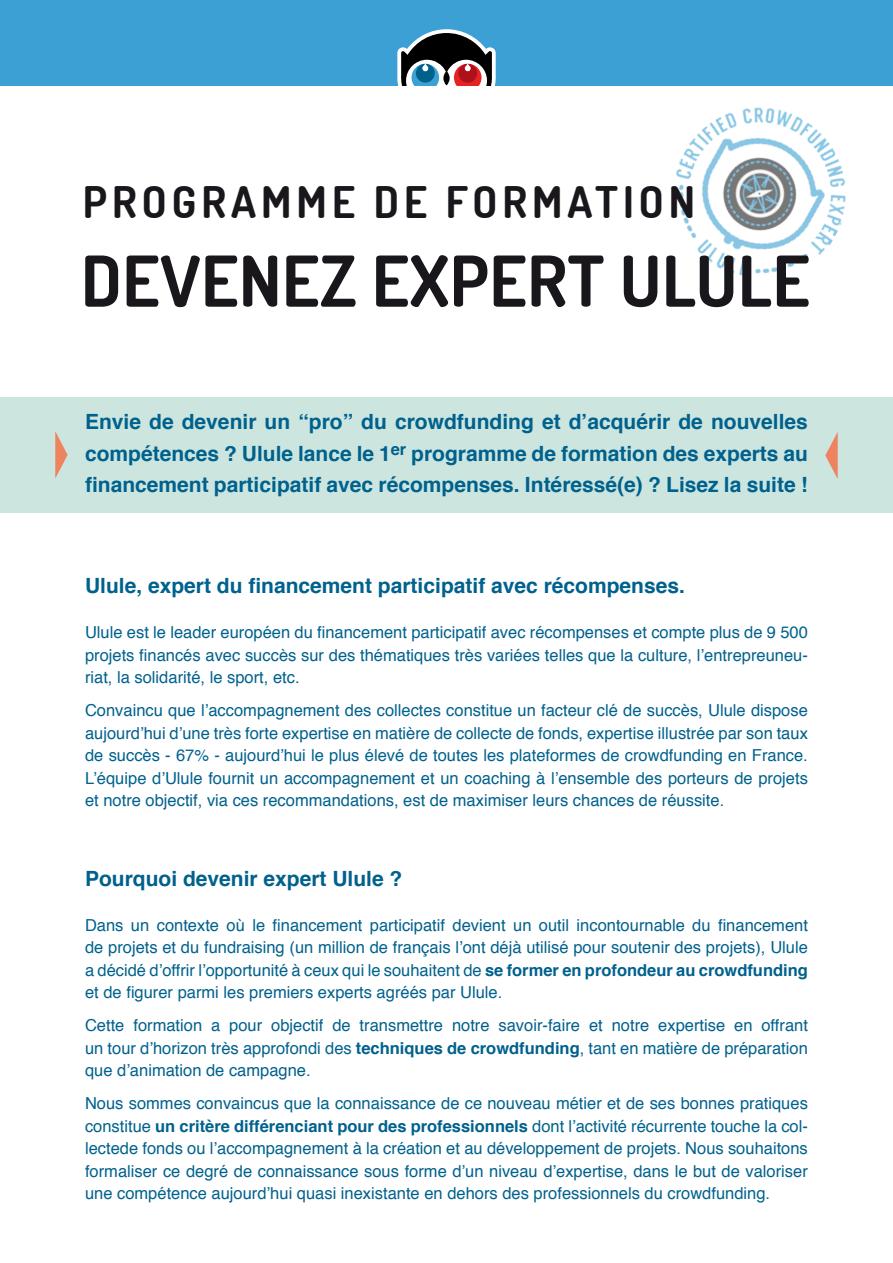
<style>
.page{position:relative;width:893px;height:1263px;background:#fff}
.page>*{position:absolute;margin:0;border:0;box-sizing:border-box;transform-origin:0 0}
.t1{font:700 70.05px "Dosis";letter-spacing:.01em;color:#1a171c}
.t2{font:700 43.5px "Dosis";letter-spacing:.115em;color:#1a171c}
.t3{font:700 21px/31.5px "Helvetica";color:#00618d;text-align:justify}
.t4{font:16.5px/22.5px "Helvetica";color:#00618d;text-align:justify}
.s1{font-weight:700}
</style>
<div class="page">
<img style="left:644px;top:85px;width:233px;height:191px">
<div style="left:0;top:0;width:893px;height:85px;background:#3ca0d5"></div>
<div style="left:0;top:397px;width:893px;height:116px;background:#cce6df"></div>
<svg style="left:397px;top:29px;width:99px;height:56px"></svg>
<svg style="left:55px;top:431px;width:13px;height:47px"></svg>
<svg style="left:825px;top:432px;width:13px;height:47px"></svg>
<p class="t2" style="left:83px;top:174px;width:614px">PROGRAMME DE FORMATION</p>
<p class="t1" style="left:81px;top:236px;width:730px">DEVENEZ EXPERT ULULE</p>
<p class="t3" style="left:85px;top:406px;width:724px">Envie de devenir un “pro” du crowdfunding et d’acquérir de nouvelles compétences ? Ulule lance le 1<sup>er</sup> programme de formation des experts au financement participatif avec récompenses. Intéressé(e) ? Lisez la suite !</p>
<p class="t3" style="left:85px;top:570px;width:601px">Ulule, expert du financement participatif avec récompenses.</p>
<p class="t4" style="left:85px;top:621px;width:724px">Ulule est le leader européen du financement participatif avec récompenses et compte plus de 9 500 projets financés avec succès sur des thématiques très variées telles que la culture, l’entrepreuneu&shy;riat, la solidarité, le sport, etc.</p>
<p class="t4" style="left:85px;top:699px;width:724px">Convaincu que l’accompagnement des collectes constitue un facteur clé de succès, Ulule dispose aujourd’hui d’une très forte expertise en matière de collecte de fonds, expertise illustrée par son taux de succès - 67% - aujourd’hui le plus élevé de toutes les plateformes de crowdfunding en France.<br>L’équipe d’Ulule fournit un accompagnement et un coaching à l’ensemble des porteurs de projets et notre objectif, via ces recommandations, est de maximiser leurs chances de réussite.</p>
<p class="t3" style="left:85px;top:863px;width:319px">Pourquoi devenir expert Ulule ?</p>
<p class="t4" style="left:85px;top:914px;width:724px">Dans un contexte où le financement participatif devient un outil incontournable du financement de projets et du fundraising (un million de français l’ont déjà utilisé pour soutenir des projets), Ulule a décidé d’offrir l’opportunité à ceux qui le souhaitent de <span class="s1">se former en profondeur au crowdfunding </span>et de figurer parmi les premiers experts agréés par Ulule.</p>
<p class="t4" style="left:85px;top:1015px;width:724px">Cette formation a pour objectif de transmettre notre savoir-faire et notre expertise en offrant un tour d’horizon très approfondi des <span class="s1">techniques de crowdfunding</span>, tant en matière de préparation que d’animation de campagne.</p>
<p class="t4" style="left:85px;top:1093px;width:724px">Nous sommes convaincus que la connaissance de ce nouveau métier et de ses bonnes pratiques constitue <span class="s1">un critère différenciant pour des professionnels</span> dont l’activité récurrente touche la col&shy;lectede fonds ou l’accompagnement à la création et au développement de projets. Nous souhaitons formaliser ce degré de connaissance sous forme d’un niveau d’expertise, dans le but de valoriser une compétence aujourd’hui quasi inexistante en dehors des professionnels du crowdfunding.</p>
</div>
